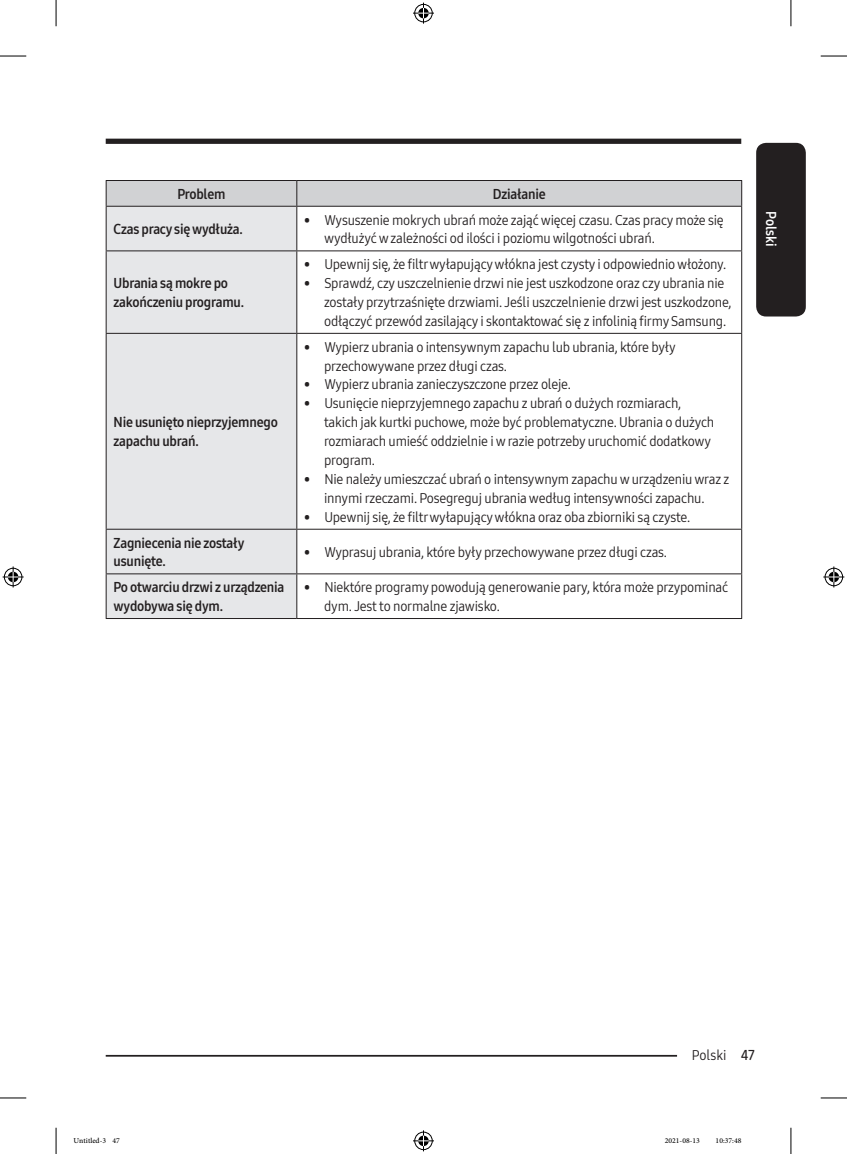
<style>
.page{position:relative;width:847px;height:1154px;background:#fff}
.page>*{position:absolute;margin:0;border:0;box-sizing:border-box;transform-origin:0 0}
.t1{font:14px/18.9px "Samsung One 400 C";letter-spacing:-.015em;color:#231f20}
.P_Center{font:14px/18.9px "Samsung One 700 C";letter-spacing:-.015em;color:#231f20}
.t2{font:14px "Samsung One 700 C";color:#fff}
.t3{font:10.5px "Adobe Arabic";color:#000}
.s1{font-family:"Samsung One 600 C"}
</style>
<div class="page">
<div style="left:755px;top:143px;width:50px;height:173px;background:#231f20;border-radius:10px"></div>
<div style="left:106px;top:139px;width:635px;height:5px;background:#231f20"></div>
<hr style="left:106px;top:1055px;width:605px;height:1px;background:#231f20">
<div style="left:676px;top:1045px;width:65px;height:17px;background:#fff"></div>
<div style="left:107px;top:207px;width:189px;height:411px;background:#e6e7e9"></div>
<svg style="left:106px;top:180px;width:636px;height:26px;background:#c7c8ca"></svg>
<hr style="left:106px;top:206px;width:191px;height:1px;background:#231f20">
<hr style="left:106px;top:207px;width:1px;height:43px;background:#231f20">
<hr style="left:297px;top:206px;width:444px;height:1px;background:#231f20">
<hr style="left:296px;top:207px;width:1px;height:43px;background:#231f20">
<hr style="left:741px;top:207px;width:1px;height:43px;background:#231f20">
<hr style="left:106px;top:250px;width:191px;height:1px;background:#231f20">
<hr style="left:106px;top:251px;width:1px;height:82px;background:#231f20">
<hr style="left:297px;top:250px;width:444px;height:1px;background:#231f20">
<hr style="left:296px;top:251px;width:1px;height:82px;background:#231f20">
<hr style="left:741px;top:251px;width:1px;height:82px;background:#231f20">
<hr style="left:106px;top:333px;width:191px;height:1px;background:#231f20">
<hr style="left:106px;top:334px;width:1px;height:195px;background:#231f20">
<hr style="left:297px;top:333px;width:444px;height:1px;background:#231f20">
<hr style="left:296px;top:334px;width:1px;height:195px;background:#231f20">
<hr style="left:741px;top:334px;width:1px;height:195px;background:#231f20">
<hr style="left:106px;top:529px;width:191px;height:1px;background:#231f20">
<hr style="left:106px;top:530px;width:1px;height:43px;background:#231f20">
<hr style="left:297px;top:529px;width:444px;height:1px;background:#231f20">
<hr style="left:296px;top:530px;width:1px;height:43px;background:#231f20">
<hr style="left:741px;top:530px;width:1px;height:43px;background:#231f20">
<hr style="left:106px;top:573px;width:191px;height:1px;background:#231f20">
<hr style="left:106px;top:574px;width:1px;height:44px;background:#231f20">
<hr style="left:297px;top:573px;width:444px;height:1px;background:#231f20">
<hr style="left:296px;top:574px;width:1px;height:44px;background:#231f20">
<hr style="left:741px;top:574px;width:1px;height:44px;background:#231f20">
<hr style="left:106px;top:618px;width:191px;height:1px;background:#231f20">
<hr style="left:297px;top:618px;width:444px;height:1px;background:#231f20">
<svg style="left:0;top:56px;width:26px;height:1px"></svg>
<svg style="left:820px;top:56px;width:26px;height:1px"></svg>
<svg style="left:0;top:1097px;width:26px;height:1px"></svg>
<svg style="left:820px;top:1097px;width:26px;height:1px"></svg>
<svg style="left:56px;top:0;width:1px;height:26px"></svg>
<svg style="left:56px;top:1128px;width:1px;height:26px"></svg>
<svg style="left:790px;top:0;width:1px;height:26px"></svg>
<svg style="left:790px;top:1128px;width:1px;height:26px"></svg>
<svg style="left:413px;top:3px;width:21px;height:21px"></svg>
<svg style="left:413px;top:1130px;width:21px;height:21px"></svg>
<svg style="left:3px;top:566px;width:21px;height:21px"></svg>
<svg style="left:823px;top:566px;width:21px;height:21px"></svg>
<p class="P_Center" style="left:177px;top:184px;width:49px">Problem</p>
<p class="P_Center" style="left:492px;top:184px;width:54px">Działanie</p>
<p class="P_Center" style="left:113px;top:219px;width:131px">Czas pracy się wydłuża.</p>
<p class="t1" style="left:324px;top:210px;width:401px;text-indent:-20px">• Wysuszenie mokrych ubrań może zająć więcej czasu. Czas pracy może się wydłużyć w zależności od ilości i poziomu wilgotności ubrań.</p>
<p class="P_Center" style="left:113px;top:274px;width:132px">Ubrania są mokre po zakończeniu programu.</p>
<p class="t1" style="left:304px;top:255px;width:423px">• Upewnij się, że filtr wyłapujący włókna jest czysty i odpowiednio włożony.</p>
<p class="t1" style="left:324px;top:274px;width:409px;text-indent:-20px">• Sprawdź, czy uszczelnienie drzwi nie jest uszkodzone oraz czy ubrania nie zostały przytrzaśnięte drzwiami. Jeśli uszczelnienie drzwi jest uszkodzone, odłączyć przewód zasilający i skontaktować się z infolinią firmy Samsung.</p>
<p class="P_Center" style="left:113px;top:413px;width:166px">Nie usunięto nieprzyjemnego zapachu ubrań.</p>
<p class="t1" style="left:324px;top:337px;width:353px;text-indent:-20px">• Wypierz ubrania o intensywnym zapachu lub ubrania, które były przechowywane przez długi czas.</p>
<p class="t1" style="left:304px;top:375px;width:268px">• Wypierz ubrania zanieczyszczone przez oleje.</p>
<p class="t1" style="left:324px;top:394px;width:391px;text-indent:-20px">• Usunięcie nieprzyjemnego zapachu z ubrań o dużych rozmiarach, takich jak kurtki puchowe, może być problematyczne. Ubrania o dużych rozmiarach umieść oddzielnie i w razie potrzeby uruchomić dodatkowy program.</p>
<p class="t1" style="left:304px;top:469px;width:426px;text-align:center">• Nie należy umieszczać ubrań o intensywnym zapachu w urządzeniu wraz z innymi rzeczami. Posegreguj ubrania według intensywności zapachu.</p>
<p class="t1" style="left:304px;top:507px;width:387px">• Upewnij się, że filtr wyłapujący włókna oraz oba zbiorniki są czyste.</p>
<p class="P_Center" style="left:113px;top:533px;width:132px">Zagniecenia nie zostały usunięte.</p>
<p class="t1" style="left:304px;top:542px;width:364px">• Wyprasuj ubrania, które były przechowywane przez długi czas.</p>
<p class="P_Center" style="left:113px;top:578px;width:172px">Po otwarciu drzwi z urządzenia wydobywa się dym.</p>
<p class="t1" style="left:324px;top:578px;width:405px;text-indent:-20px">• Niektóre programy powodują generowanie pary, która może przypominać dym. Jest to normalne zjawisko.</p>
<p class="t2" style="left:780px;top:211px;width:37px;rotate:90deg">Polski</p>
<p class="t1" style="left:691px;top:1045px;width:64px">Polski <span class="s1">47</span></p>
<p class="t3" style="left:74px;top:1133px;width:48px">Untitled-3 47</p>
<p class="t3" style="left:664px;top:1133px;width:37px">2021-08-13</p>
<p class="t3" style="left:715px;top:1133px;width:27px">10:37:48</p>
</div>
